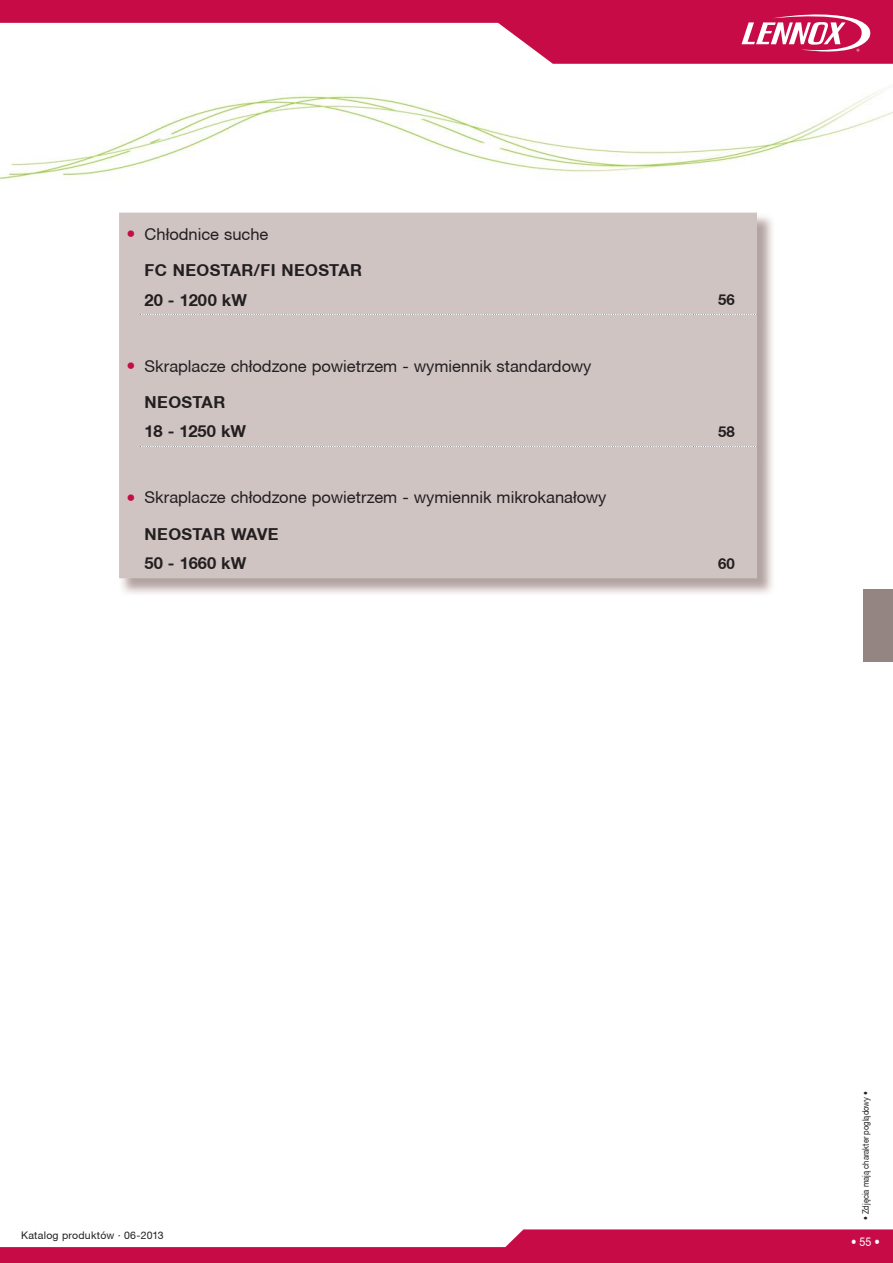
<style>
.page{position:relative;width:893px;height:1263px;background:#fff}
.page>*{position:absolute;margin:0;border:0;box-sizing:border-box;transform-origin:0 0}
.t1{font:18px "Helvetica Neue CE";color:#c60b46}
.t2{font:16.5px "Helvetica Neue CE";color:#231f20}
.t3{font:700 16.5px "Helvetica Neue CE";letter-spacing:.025em;color:#231f20}
.t4{font:700 16.5px "Helvetica Neue CE";letter-spacing:.005em;color:#231f20}
.t5{font:700 15px "Helvetica Neue CE";color:#231f20}
.t6{font:12px "Helvetica Neue CE";color:#fff;scale:.9 1}
.t7{font:10.5px "Helvetica Neue CE";letter-spacing:.025em;color:#231f20}
.t8{font:9px "Helvetica Neue CE";color:#231f20;scale:.85 1}
</style>
<div class="page">
<svg style="left:0;top:1229px;width:893px;height:34px"></svg>
<svg style="left:0;top:0;width:893px;height:64px;fill:#c60b46"></svg>
<svg style="left:741px;top:9px;width:131px;height:46px"></svg>
<div style="left:863px;top:589px;width:30px;height:72px;background:#958582"></div>
<img style="left:0;top:90px;width:893px;height:123px">
<img style="left:120px;top:216px;width:653px;height:378px">
<div style="left:119px;top:213px;width:638px;height:365px;background:#cfc4c2"></div>
<svg style="left:140px;top:314px;width:617px;height:1px"></svg>
<svg style="left:140px;top:446px;width:617px;height:1px"></svg>
<p class="t1" style="left:127px;top:227px;width:10px">•</p>
<p class="t2" style="left:145px;top:228px;width:125px">Ch³odnice suche</p>
<p class="t3" style="left:145px;top:264px;width:219px">FC NEOSTAR/FI NEOSTAR</p>
<p class="t4" style="left:145px;top:294px;width:104px">20 - 1200 kW</p>
<p class="t5" style="left:718px;top:294px;width:18px">56</p>
<p class="t1" style="left:127px;top:359px;width:10px">•</p>
<p class="t2" style="left:145px;top:360px;width:448px">Skraplacze ch³odzone powietrzem - wymiennik standardowy</p>
<p class="t3" style="left:145px;top:396px;width:82px">NEOSTAR</p>
<p class="t4" style="left:145px;top:426px;width:103px">18 - 1250 kW</p>
<p class="t5" style="left:718px;top:426px;width:18px">58</p>
<p class="t1" style="left:127px;top:491px;width:10px">•</p>
<p class="t2" style="left:145px;top:492px;width:463px">Skraplacze ch³odzone powietrzem - wymiennik mikrokana³owy</p>
<p class="t3" style="left:145px;top:528px;width:135px">NEOSTAR WAVE</p>
<p class="t4" style="left:145px;top:557px;width:103px">50 - 1660 kW</p>
<p class="t5" style="left:718px;top:558px;width:18px">60</p>
<p class="t7" style="left:21px;top:1231px;width:144px">Katalog produktów · 06-2013</p>
<p class="t8" style="left:862px;top:1220px;width:153px;rotate:-90deg">• Zdjêcia maj¹ charakter pogl¹dowy •</p>
<p class="t6" style="left:851px;top:1238px;width:34px">• 55 •</p>
</div>
